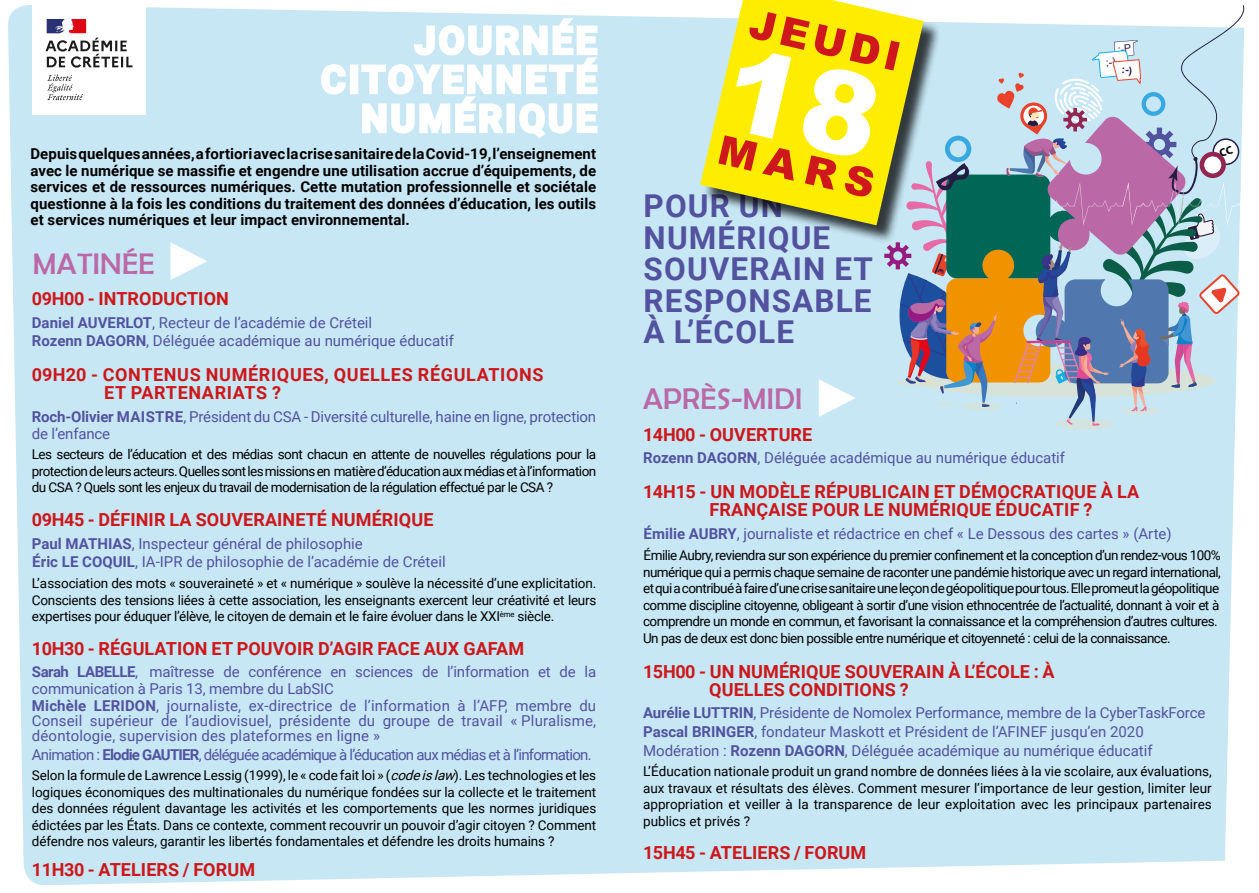
<style>
.page{position:relative;width:1259px;height:893px;background:#fff}
.page>*{position:absolute;margin:0;border:0;box-sizing:border-box;transform-origin:0 0}
.t1{font:700 37.5px/39px "Roboto";letter-spacing:.08em;color:#fff;text-align:right}
.t2{font:700 31.5px/31.5px "Roboto";letter-spacing:.035em;color:#53529f}
.t3{font:30px "Berlin Sans FB";letter-spacing:.01em;color:#bb68a7}
.t4{font:700 18px/18px "Roboto";letter-spacing:.005em;color:#cd171a}
.t5{font:700 18px/18px "Roboto";letter-spacing:.035em;color:#cd171a}
.t6{font:15px/18.6px "Roboto";color:#52539f}
.t7{font:700 15px/16.5px "Roboto";letter-spacing:.005em;color:#000;text-align:justify}
.t8{font:15px "Roboto";letter-spacing:-.05em;color:#52539f}
.t9{font:13.5px/16.5px "Roboto";letter-spacing:-.04em;color:#000;text-align:justify}
.s1{font-weight:700}
.s2{font-style:italic}
</style>
<div class="page">
<div style="left:8px;top:5px;width:1227px;height:881px;background:#c7e7f5"></div>
<div style="left:33px;top:5px;width:113px;height:110px;background:#fff"></div>
<svg style="left:47px;top:75px;width:36px;height:25px"></svg>
<svg style="left:45px;top:19px;width:87px;height:49px"></svg>
<div style="left:1055px;top:419px;width:60px;height:11px;background:#d2e3e0;border-radius:50%"></div>
<svg style="left:700px;top:0;width:154px;height:225px;background:#d9e8b4"></svg>
<svg style="left:319px;top:62px;width:29px;height:34px"></svg>
<div style="left:350px;top:65px;width:8px;height:29px;border:3px solid #fff"></div>
<svg style="left:360px;top:17px;width:241px;height:123px"></svg>
<svg style="left:170px;top:242px;width:37px;height:38px"></svg>
<svg style="left:718px;top:5px;width:526px;height:421px;background:#bcc2b0"></svg>
<h1 class="t1" style="left:321px;top:19px;width:277px">JOURNÉE<br>CITOYENNETÉ<br>NUMÉRIQUE</h1>
<p class="t7" style="left:30px;top:145px;width:567px">Depuis quelques années, a fortiori avec la crise sanitaire de la Covid-19, l’enseignement avec le numérique se massifie et engendre une utilisation accrue d’équipements, de services et de ressources numériques. Cette mutation professionnelle et sociétale questionne à la fois les conditions du traitement des données d’éducation, les outils et services numériques et leur impact environnemental.</p>
<h3 class="t3" style="left:33px;top:247px;width:123px">MATINÉE</h3>
<h3 class="t4" style="left:32px;top:289px;width:198px">09H00 - INTRODUCTION</h3>
<p class="t6" style="left:32px;top:312px;width:423px"><span class="s1">Daniel AUVERLOT</span>, Recteur de l’académie de Créteil<br><span class="s1">Rozenn DAGORN</span>, Déléguée académique au numérique éducatif</p>
<h3 class="t5" style="left:104px;top:365px;width:441px;text-indent:-72px">09H20 - CONTENUS NUMÉRIQUES, QUELLES RÉGULATIONS<br>ET PARTENARIATS ?</h3>
<p class="t6" style="left:32px;top:408px;width:566px;line-height:16.5px"><span class="s1">Roch-Olivier MAISTRE</span>, Président du CSA - Diversité culturelle, haine en ligne, protection de l’enfance</p>
<p class="t9" style="left:32px;top:446px;width:566px">Les secteurs de l’éducation et des médias sont chacun en attente de nouvelles régulations pour la protection de leurs acteurs. Quelles sont les missions en matière d’éducation aux médias et à l’information du CSA ? Quels sont les enjeux du travail de modernisation de la régulation effectué par le CSA ?</p>
<h3 class="t4" style="left:32px;top:510px;width:403px">09H45 - DÉFINIR LA SOUVERAINETÉ NUMÉRIQUE</h3>
<p class="t6" style="left:32px;top:533px;width:415px"><span class="s1">Paul MATHIAS</span>, Inspecteur général de philosophie<br><span class="s1">Éric LE COQUIL</span>, IA-IPR de philosophie de l’académie de Créteil</p>
<p class="t9" style="left:32px;top:574px;width:566px">L’association des mots « souveraineté » et « numérique » soulève la nécessité d’une explicitation.<br>Conscients des tensions liées à cette association, les enseignants exercent leur créativité et leurs expertises pour éduquer l’élève, le citoyen de demain et le faire évoluer dans le XXI<sup>ème</sup> siècle.</p>
<h3 class="t4" style="left:32px;top:638px;width:494px">10H30 - RÉGULATION ET POUVOIR D’AGIR FACE AUX GAFAM</h3>
<p class="t6" style="left:32px;top:663px;width:566px;line-height:16.8px"><span class="s1">Sarah LABELLE</span>, maîtresse de conférence en sciences de l’information et de la communication à Paris 13, membre du LabSIC<br><span class="s1">Michèle LERIDON</span>, journaliste, ex-directrice de l’information à l’AFP, membre du</p>
<p class="t6" style="left:32px;top:713px;width:566px;line-height:15px">Conseil supérieur de l’audiovisuel, présidente du groupe de travail « Pluralisme, déontologie, supervision des plateformes en ligne »</p>
<p class="t8" style="left:32px;top:744px;width:561px">Animation : <span class="s1">Elodie GAUTIER</span>, déléguée académique à l’éducation aux médias et à l’information.</p>
<p class="t9" style="left:32px;top:767px;width:566px">Selon la formule de Lawrence Lessig (1999), le « code fait loi » (<span class="s2">codeislaw</span>). Les technologies et les logiques économiques des multinationales du numérique fondées sur la collecte et le traitement des données régulent davantage les activités et les comportements que les normes juridiques édictées par les États. Dans ce contexte, comment recouvrir un pouvoir d’agir citoyen ? Comment défendre nos valeurs, garantir les libertés fondamentales et défendre les droits humains ?</p>
<h3 class="t4" style="left:32px;top:860px;width:225px">11H30 - ATELIERS / FORUM</h3>
<h2 class="t2" style="left:643px;top:189px;width:231px">POUR UN<br>NUMÉRIQUE<br>SOUVERAIN ET<br>RESPONSABLE<br>À L’ÉCOLE</h2>
<h3 class="t3" style="left:643px;top:382px;width:161px">APRÈS-MIDI</h3>
<h3 class="t4" style="left:643px;top:424px;width:171px">14H00 - OUVERTURE</h3>
<p class="t6" style="left:643px;top:448px;width:423px"><span class="s1">Rozenn DAGORN</span>, Déléguée académique au numérique éducatif</p>
<h3 class="t4" style="left:709px;top:482px;width:431px;text-indent:-66px">14H15 - UN MODÈLE RÉPUBLICAIN ET DÉMOCRATIQUE À LA<br>FRANÇAISE POUR LE NUMÉRIQUE ÉDUCATIF ?</h3>
<p class="t6" style="left:643px;top:524px;width:530px"><span class="s1">Émilie AUBRY</span>, journaliste et rédactrice en chef « Le Dessous des cartes » (Arte)</p>
<p class="t9" style="left:643px;top:546px;width:579px;text-align:left">Émilie Aubry, reviendra sur son expérience du premier confinement et la conception d’un rendez-vous 100% numérique qui a permis chaque semaine de raconter une pandémie historique avec un regard international, et qui a contribué à faire d’une crise sanitaire une leçon de géopolitique pour tous. Elle promeut la géopolitique comme discipline citoyenne, obligeant à sortir d’une vision ethnocentrée de l’actualité, donnant à voir et à comprendre un monde en commun, et favorisant la connaissance et la compréhension d’autres cultures.<br>Un pas de deux est donc bien possible entre numérique et citoyenneté : celui de la connaissance.</p>
<h3 class="t4" style="left:709px;top:661px;width:347px;text-indent:-66px">15H00 - UN NUMÉRIQUE SOUVERAIN À L’ÉCOLE : À<br>QUELLES CONDITIONS ?</h3>
<p class="t6" style="left:643px;top:703px;width:564px"><span class="s1">Aurélie LUTTRIN</span>, Présidente de Nomolex Performance, membre de la CyberTaskForce<br><span class="s1">Pascal BRINGER</span>, fondateur Maskott et Président de l’AFINEF jusqu’en 2020<br>Modération : <span class="s1">Rozenn DAGORN</span>, Déléguée académique au numérique éducatif</p>
<p class="t9" style="left:643px;top:763px;width:570px">L’Éducation nationale produit un grand nombre de données liées à la vie scolaire, aux évaluations, aux travaux et résultats des élèves. Comment mesurer l’importance de leur gestion, limiter leur appropriation et veiller à la transparence de leur exploitation avec les principaux partenaires publics et privés ?</p>
<h3 class="t4" style="left:643px;top:843px;width:225px">15H45 - ATELIERS / FORUM</h3>
</div>
